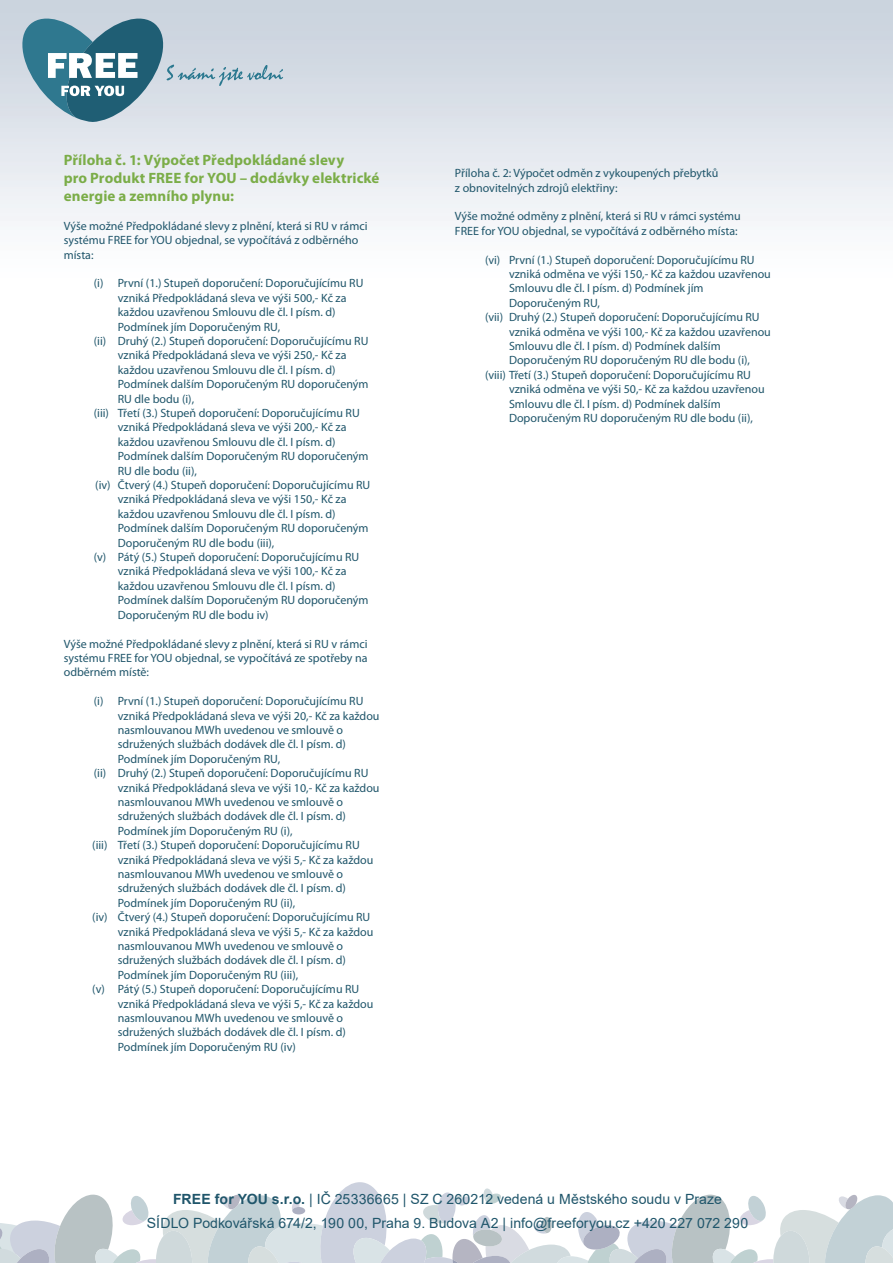
<style>
.page{position:relative;width:893px;height:1263px;background:#fff}
.page>*{position:absolute;margin:0;border:0;box-sizing:border-box;transform-origin:0 0}
.t1{font:700 15px/18px "Myriad Pro";letter-spacing:.005em;color:#7bad48}
.t2{font:14.1px/24px "Arial";letter-spacing:.005em;color:#20566b;text-align:center}
.t3{font:12px/14.4px "Myriad Pro";color:#20566b}
.s1{font-weight:700}
</style>
<div class="page">
<svg style="left:20px;top:15px;width:263px;height:107px;background:#9db7c4"></svg>
<svg style="left:0;top:1182px;width:893px;height:81px"></svg>
<p class="t1" style="left:64px;top:150px;width:317px">Příloha č. 1: Výpočet Předpokládané slevy<br>pro Produkt FREE for YOU – dodávky elektrické energie a zemního plynu:</p>
<p class="t3" style="left:64px;top:218px;width:305px">Výše možné Předpokládané slevy z plnění, která si RU v rámci systému FREE for YOU objednal, se vypočítává z odběrného místa:</p>
<p class="t3" style="left:94px;top:276px;width:271px">(i) První (1.) Stupeň doporučení: Doporučujícímu RU</p>
<p class="t3" style="left:118px;top:290px;width:230px">vzniká Předpokládaná sleva ve výši 500,- Kč za</p>
<p class="t3" style="left:118px;top:305px;width:219px">každou uzavřenou Smlouvu dle čl. I písm. d)</p>
<p class="t3" style="left:118px;top:319px;width:164px">Podmínek jím Doporučeným RU,</p>
<p class="t3" style="left:94px;top:334px;width:276px">(ii) Druhý (2.) Stupeň doporučení: Doporučujícímu RU</p>
<p class="t3" style="left:118px;top:348px;width:230px">vzniká Předpokládaná sleva ve výši 250,- Kč za</p>
<p class="t3" style="left:118px;top:362px;width:219px">každou uzavřenou Smlouvu dle čl. I písm. d)</p>
<p class="t3" style="left:118px;top:377px;width:252px">Podmínek dalším Doporučeným RU doporučeným</p>
<p class="t3" style="left:118px;top:391px;width:78px">RU dle bodu (i),</p>
<p class="t3" style="left:94px;top:406px;width:268px">(iii) Třetí (3.) Stupeň doporučení: Doporučujícímu RU</p>
<p class="t3" style="left:118px;top:420px;width:230px">vzniká Předpokládaná sleva ve výši 200,- Kč za</p>
<p class="t3" style="left:118px;top:434px;width:219px">každou uzavřenou Smlouvu dle čl. I písm. d)</p>
<p class="t3" style="left:118px;top:449px;width:252px">Podmínek dalším Doporučeným RU doporučeným</p>
<p class="t3" style="left:118px;top:463px;width:81px">RU dle bodu (ii),</p>
<p class="t3" style="left:95px;top:478px;width:277px">(iv) Čtverý (4.) Stupeň doporučení: Doporučujícímu RU</p>
<p class="t3" style="left:118px;top:492px;width:230px">vzniká Předpokládaná sleva ve výši 150,- Kč za</p>
<p class="t3" style="left:118px;top:506px;width:219px">každou uzavřenou Smlouvu dle čl. I písm. d)</p>
<p class="t3" style="left:118px;top:521px;width:252px">Podmínek dalším Doporučeným RU doporučeným</p>
<p class="t3" style="left:118px;top:535px;width:158px">Doporučeným RU dle bodu (iii),</p>
<p class="t3" style="left:94px;top:550px;width:267px">(v) Pátý (5.) Stupeň doporučení: Doporučujícímu RU</p>
<p class="t3" style="left:118px;top:564px;width:230px">vzniká Předpokládaná sleva ve výši 100,- Kč za</p>
<p class="t3" style="left:118px;top:578px;width:219px">každou uzavřenou Smlouvu dle čl. I písm. d)</p>
<p class="t3" style="left:118px;top:593px;width:252px">Podmínek dalším Doporučeným RU doporučeným</p>
<p class="t3" style="left:118px;top:607px;width:152px">Doporučeným RU dle bodu iv)</p>
<p class="t3" style="left:64px;top:636px;width:305px;text-align:justify">Výše možné Předpokládané slevy z plnění, která si RU v rámci systému FREE for YOU objednal, se vypočítává ze spotřeby na odběrném místě:</p>
<p class="t3" style="left:94px;top:694px;width:271px">(i) První (1.) Stupeň doporučení: Doporučujícímu RU</p>
<p class="t3" style="left:118px;top:708px;width:263px">vzniká Předpokládaná sleva ve výši 20,- Kč za každou</p>
<p class="t3" style="left:118px;top:722px;width:227px">nasmlouvanou MWh uvedenou ve smlouvě o</p>
<p class="t3" style="left:118px;top:737px;width:230px">sdružených službách dodávek dle čl. I písm. d)</p>
<p class="t3" style="left:118px;top:751px;width:164px">Podmínek jím Doporučeným RU,</p>
<p class="t3" style="left:94px;top:766px;width:276px">(ii) Druhý (2.) Stupeň doporučení: Doporučujícímu RU</p>
<p class="t3" style="left:118px;top:780px;width:263px">vzniká Předpokládaná sleva ve výši 10,- Kč za každou</p>
<p class="t3" style="left:118px;top:794px;width:227px">nasmlouvanou MWh uvedenou ve smlouvě o</p>
<p class="t3" style="left:118px;top:809px;width:230px">sdružených službách dodávek dle čl. I písm. d)</p>
<p class="t3" style="left:118px;top:823px;width:176px">Podmínek jím Doporučeným RU (i),</p>
<p class="t3" style="left:92px;top:838px;width:269px">(iii) Třetí (3.) Stupeň doporučení: Doporučujícímu RU</p>
<p class="t3" style="left:118px;top:852px;width:257px">vzniká Předpokládaná sleva ve výši 5,- Kč za každou</p>
<p class="t3" style="left:118px;top:866px;width:227px">nasmlouvanou MWh uvedenou ve smlouvě o</p>
<p class="t3" style="left:118px;top:881px;width:230px">sdružených službách dodávek dle čl. I písm. d)</p>
<p class="t3" style="left:118px;top:895px;width:179px">Podmínek jím Doporučeným RU (ii),</p>
<p class="t3" style="left:92px;top:910px;width:280px">(iv) Čtverý (4.) Stupeň doporučení: Doporučujícímu RU</p>
<p class="t3" style="left:118px;top:924px;width:257px">vzniká Předpokládaná sleva ve výši 5,- Kč za každou</p>
<p class="t3" style="left:118px;top:938px;width:227px">nasmlouvanou MWh uvedenou ve smlouvě o</p>
<p class="t3" style="left:118px;top:953px;width:230px">sdružených službách dodávek dle čl. I písm. d)</p>
<p class="t3" style="left:118px;top:967px;width:182px">Podmínek jím Doporučeným RU (iii),</p>
<p class="t3" style="left:92px;top:982px;width:269px">(v) Pátý (5.) Stupeň doporučení: Doporučujícímu RU</p>
<p class="t3" style="left:118px;top:996px;width:257px">vzniká Předpokládaná sleva ve výši 5,- Kč za každou</p>
<p class="t3" style="left:118px;top:1010px;width:227px">nasmlouvanou MWh uvedenou ve smlouvě o</p>
<p class="t3" style="left:118px;top:1025px;width:230px">sdružených službách dodávek dle čl. I písm. d)</p>
<p class="t3" style="left:118px;top:1039px;width:180px">Podmínek jím Doporučeným RU (iv)</p>
<p class="t3" style="left:455px;top:166px;width:265px">Příloha č. 2: Výpočet odměn z vykoupených přebytků z obnovitelných zdrojů elektřiny:</p>
<p class="t3" style="left:455px;top:209px;width:287px">Výše možné odměny z plnění, která si RU v rámci systému<br>FREE for YOU objednal, se vypočítává z odběrného místa:</p>
<p class="t3" style="left:485px;top:252px;width:271px">(vi) První (1.) Stupeň doporučení: Doporučujícímu RU</p>
<p class="t3" style="left:509px;top:267px;width:263px">vzniká odměna ve výši 150,- Kč za každou uzavřenou</p>
<p class="t3" style="left:509px;top:281px;width:196px">Smlouvu dle čl. I písm. d) Podmínek jím</p>
<p class="t3" style="left:509px;top:295px;width:92px">Doporučeným RU,</p>
<p class="t3" style="left:485px;top:310px;width:276px">(vii) Druhý (2.) Stupeň doporučení: Doporučujícímu RU</p>
<p class="t3" style="left:509px;top:324px;width:263px">vzniká odměna ve výši 100,- Kč za každou uzavřenou</p>
<p class="t3" style="left:509px;top:339px;width:213px">Smlouvu dle čl. I písm. d) Podmínek dalším</p>
<p class="t3" style="left:509px;top:353px;width:243px">Doporučeným RU doporučeným RU dle bodu (i),</p>
<p class="t3" style="left:485px;top:367px;width:268px">(viii) Třetí (3.) Stupeň doporučení: Doporučujícímu RU</p>
<p class="t3" style="left:509px;top:382px;width:257px">vzniká odměna ve výši 50,- Kč za každou uzavřenou</p>
<p class="t3" style="left:509px;top:396px;width:213px">Smlouvu dle čl. I písm. d) Podmínek dalším</p>
<p class="t3" style="left:509px;top:411px;width:245px">Doporučeným RU doporučeným RU dle bodu (ii),</p>
<p class="t2" style="left:147px;top:1187px;width:603px"><span class="s1">FREE for YOU s.r.o.</span> | IČ 25336665 | SZ C 260212 vedená u Městského soudu v Praze<br>SÍDLO Podkovářská 674/2, 190 00, Praha 9. Budova A2 | info@freeforyou.cz +420 227 072 290</p>
</div>
